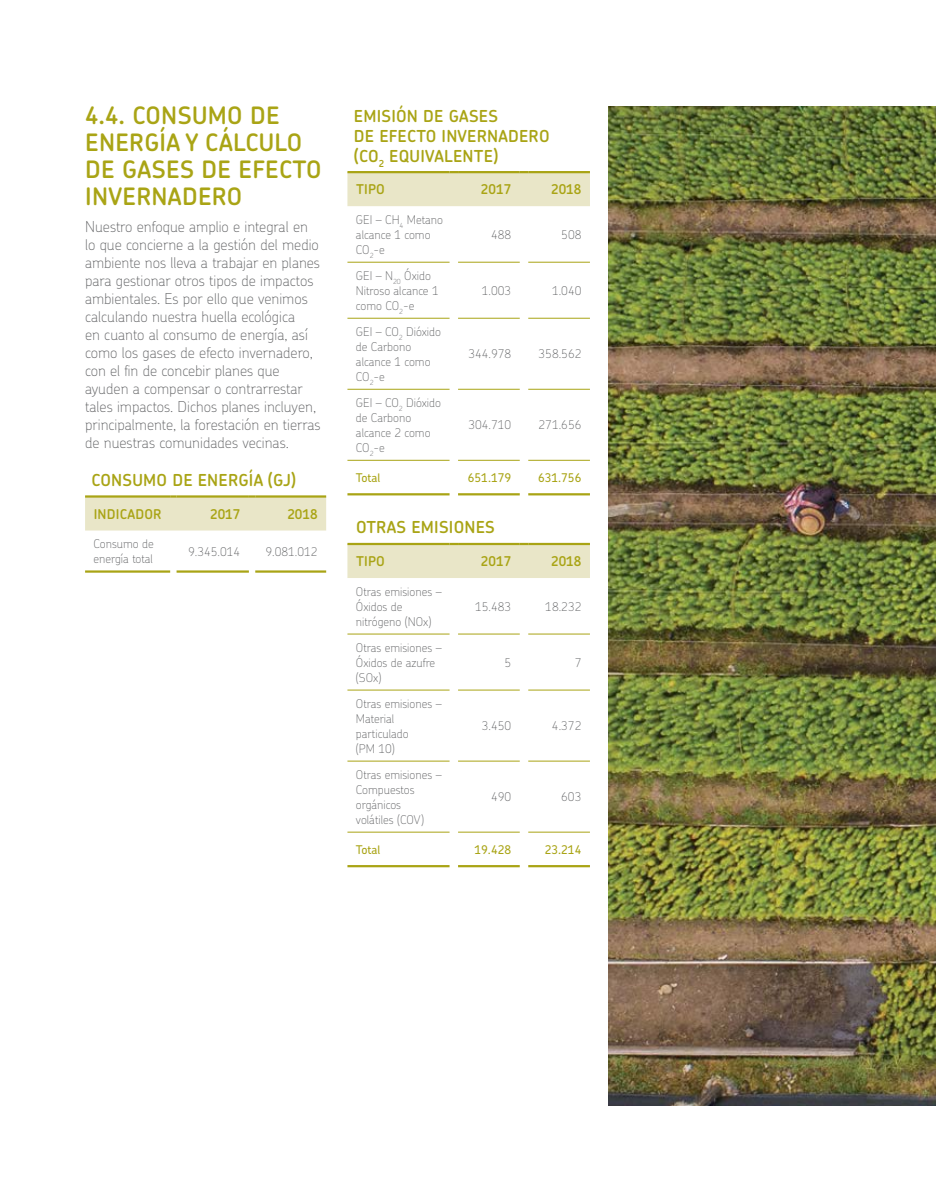
<style>
.page{position:relative;width:936px;height:1191px;background:#fff}
.page>*{position:absolute;margin:0;border:0;box-sizing:border-box;transform-origin:0 0}
.t1{font:600 24px/27px "Chevin Pro";letter-spacing:.015em;color:#a9a415}
.t2{font:600 16.5px/19.8px "Chevin Pro";letter-spacing:.015em;color:#a9a415}
.t3{font:100 15px/18px "Chevin Pro";color:#5f6062}
.t4{font:600 13.5px "Chevin Pro";color:#a9a415}
.t5{font:100 12px/15px "Chevin Pro";color:#5f6062}
.t6{font:500 12px "Chevin Pro";color:#a9a415}
</style>
<div class="page">
<img style="left:608px;top:106px;width:327px;height:999px">
<hr style="left:85px;top:570px;width:85px;height:2px;background:#a9a415">
<hr style="left:176px;top:570px;width:73px;height:2px;background:#a9a415">
<hr style="left:255px;top:570px;width:71px;height:2px;background:#a9a415">
<svg style="left:85px;top:495px;width:241px;height:35px;background:#e5e2bf"></svg>
<hr style="left:255px;top:495px;width:71px;height:2px;background:#a9a415">
<hr style="left:347px;top:460px;width:102px;height:1px;background:#a9a415">
<hr style="left:347px;top:493px;width:102px;height:2px;background:#a9a415">
<hr style="left:458px;top:493px;width:61px;height:2px;background:#a9a415">
<hr style="left:528px;top:493px;width:62px;height:2px;background:#a9a415">
<hr style="left:347px;top:262px;width:102px;height:1px;background:#a9a415">
<hr style="left:347px;top:318px;width:102px;height:1px;background:#a9a415">
<hr style="left:347px;top:389px;width:102px;height:1px;background:#a9a415">
<hr style="left:458px;top:262px;width:61px;height:1px;background:#a9a415">
<hr style="left:528px;top:262px;width:62px;height:1px;background:#a9a415">
<hr style="left:458px;top:318px;width:61px;height:1px;background:#a9a415">
<hr style="left:528px;top:318px;width:62px;height:1px;background:#a9a415">
<hr style="left:458px;top:389px;width:61px;height:1px;background:#a9a415">
<hr style="left:528px;top:389px;width:62px;height:1px;background:#a9a415">
<hr style="left:458px;top:460px;width:61px;height:1px;background:#a9a415">
<hr style="left:528px;top:460px;width:62px;height:1px;background:#a9a415">
<svg style="left:347px;top:171px;width:243px;height:35px;background:#e5e2bf"></svg>
<hr style="left:528px;top:171px;width:62px;height:2px;background:#a9a415">
<hr style="left:347px;top:865px;width:102px;height:2px;background:#a9a415">
<hr style="left:458px;top:865px;width:61px;height:2px;background:#a9a415">
<hr style="left:528px;top:865px;width:62px;height:2px;background:#a9a415">
<hr style="left:347px;top:831px;width:102px;height:1px;background:#a9a415">
<hr style="left:347px;top:633px;width:102px;height:1px;background:#a9a415">
<hr style="left:347px;top:689px;width:102px;height:1px;background:#a9a415">
<hr style="left:347px;top:760px;width:102px;height:1px;background:#a9a415">
<hr style="left:458px;top:633px;width:61px;height:1px;background:#a9a415">
<hr style="left:528px;top:633px;width:62px;height:1px;background:#a9a415">
<hr style="left:458px;top:689px;width:61px;height:1px;background:#a9a415">
<hr style="left:528px;top:689px;width:62px;height:1px;background:#a9a415">
<hr style="left:458px;top:760px;width:61px;height:1px;background:#a9a415">
<hr style="left:528px;top:760px;width:62px;height:1px;background:#a9a415">
<hr style="left:458px;top:831px;width:61px;height:1px;background:#a9a415">
<hr style="left:528px;top:831px;width:62px;height:1px;background:#a9a415">
<svg style="left:347px;top:543px;width:243px;height:35px;background:#e6e2bf"></svg>
<hr style="left:528px;top:543px;width:62px;height:2px;background:#a9a415">
<h1 class="t1" style="left:85px;top:102px;width:238px">4.4. CONSUMO DE<br>ENERGÍA Y CÁLCULO<br>DE GASES DE EFECTO<br>INVERNADERO</h1>
<p class="t3" style="left:85px;top:217px;width:237px">Nuestro enfoque amplio e integral en lo que concierne a la gestión del medio ambiente nos lleva a trabajar en planes para gestionar otros tipos de impactos ambientales. Es por ello que venimos calculando nuestra huella ecológica<br>en cuanto al consumo de energía, así como los gases de efecto invernadero, con el fin de concebir planes que ayuden a compensar o contrarrestar tales impactos. Dichos planes incluyen, principalmente, la forestación en tierras de nuestras comunidades vecinas.</p>
<h2 class="t2" style="left:92px;top:469px;width:206px">CONSUMO DE ENERGÍA (GJ)</h2>
<p class="t4" style="left:94px;top:505px;width:69px">INDICADOR</p>
<p class="t4" style="left:210px;top:505px;width:32px">2017</p>
<p class="t4" style="left:287px;top:505px;width:32px">2018</p>
<p class="t5" style="left:94px;top:536px;width:62px">Consumo de energía total</p>
<p class="t5" style="left:188px;top:543px;width:54px">9.345.014</p>
<p class="t5" style="left:265px;top:543px;width:54px">9.081.012</p>
<h2 class="t2" style="left:354px;top:106px;width:197px">EMISIÓN DE GASES<br>DE EFECTO INVERNADERO (CO<sub>2</sub> EQUIVALENTE)</h2>
<p class="t4" style="left:356px;top:180px;width:30px">TIPO</p>
<p class="t4" style="left:481px;top:180px;width:32px">2017</p>
<p class="t4" style="left:551px;top:180px;width:32px">2018</p>
<p class="t5" style="left:356px;top:211px;width:89px">GEI – CH<sub>4</sub> Metano alcance 1 como<br>CO<sub>2</sub>-e</p>
<p class="t5" style="left:491px;top:226px;width:22px">488</p>
<p class="t5" style="left:561px;top:226px;width:22px">508</p>
<p class="t5" style="left:356px;top:267px;width:84px">GEI – N<sub>20</sub> Óxido<br>Nitroso alcance 1 como CO<sub>2</sub>-e</p>
<p class="t5" style="left:356px;top:323px;width:87px">GEI – CO<sub>2</sub> Dióxido de Carbono alcance 1 como<br>CO<sub>2</sub>-e</p>
<p class="t5" style="left:356px;top:394px;width:87px">GEI – CO<sub>2</sub> Dióxido de Carbono alcance 2 como<br>CO<sub>2</sub>-e</p>
<p class="t5" style="left:482px;top:282px;width:31px">1.003</p>
<p class="t5" style="left:552px;top:282px;width:31px">1.040</p>
<p class="t5" style="left:468px;top:346px;width:44px">344.978</p>
<p class="t5" style="left:538px;top:346px;width:44px">358.562</p>
<p class="t5" style="left:468px;top:417px;width:44px">304.710</p>
<p class="t5" style="left:538px;top:417px;width:44px">271.656</p>
<p class="t6" style="left:356px;top:469px;width:26px">Total</p>
<p class="t6" style="left:468px;top:469px;width:45px">651.179</p>
<p class="t6" style="left:538px;top:469px;width:45px">631.756</p>
<h2 class="t2" style="left:356px;top:517px;width:140px">OTRAS EMISIONES</h2>
<p class="t4" style="left:356px;top:552px;width:30px">TIPO</p>
<p class="t4" style="left:481px;top:552px;width:32px">2017</p>
<p class="t4" style="left:551px;top:552px;width:32px">2018</p>
<p class="t5" style="left:356px;top:583px;width:87px">Otras emisiones –<br>Óxidos de nitrógeno (NOx)</p>
<p class="t5" style="left:475px;top:598px;width:38px">15.483</p>
<p class="t5" style="left:545px;top:598px;width:38px">18.232</p>
<p class="t5" style="left:356px;top:639px;width:87px">Otras emisiones –<br>Óxidos de azufre (SOx)</p>
<p class="t5" style="left:356px;top:695px;width:87px">Otras emisiones –<br>Material particulado<br>(PM 10)</p>
<p class="t5" style="left:356px;top:766px;width:87px">Otras emisiones –<br>Compuestos orgánicos volátiles (COV)</p>
<p class="t5" style="left:504px;top:654px;width:8px">5</p>
<p class="t5" style="left:574px;top:654px;width:8px">7</p>
<p class="t5" style="left:481px;top:718px;width:31px">3.450</p>
<p class="t5" style="left:552px;top:718px;width:31px">4.372</p>
<p class="t5" style="left:491px;top:789px;width:22px">490</p>
<p class="t5" style="left:561px;top:789px;width:22px">603</p>
<p class="t6" style="left:356px;top:841px;width:26px">Total</p>
<p class="t6" style="left:474px;top:841px;width:38px">19.428</p>
<p class="t6" style="left:544px;top:841px;width:38px">23.214</p>
</div>
